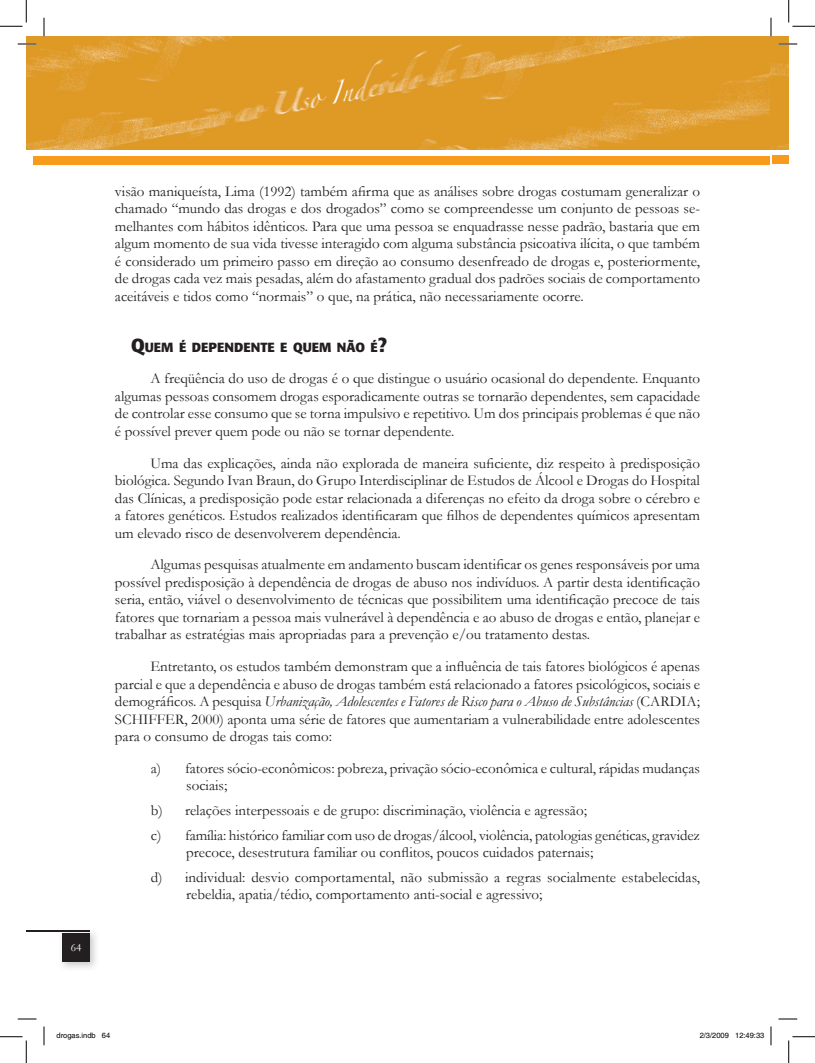
<style>
.page{position:relative;width:815px;height:1063px;background:#fff}
.page>*{position:absolute;margin:0;border:0;box-sizing:border-box;transform-origin:0 0}
.t1{font:15px/17.5px "Garamond";color:#231f20;text-align:justify}
.t2{font:700 13.12px "Formata";color:#231f20}
.t3{font:11.25px "Garamond";color:#fff}
.t4{font:7.5px "Helvetica";color:#000}
.s1{font-size:18.75px}
.s2{font-style:italic}
</style>
<div class="page">
<hr style="left:26px;top:930px;width:64px;height:1px;background:#231f20">
<img style="left:57px;top:931px;width:39px;height:37px">
<div style="left:62px;top:932px;width:28px;height:29px;background:#231f20"></div>
<div style="left:34px;top:156px;width:735px;height:8px;background:#f89a1c"></div>
<img style="left:26px;top:37px;width:762px;height:112px">
<div style="left:771px;top:156px;width:17px;height:8px;background:#f89a1c"></div>
<svg style="left:18px;top:43px;width:18px;height:2px"></svg>
<svg style="left:778px;top:43px;width:19px;height:2px"></svg>
<svg style="left:18px;top:1018px;width:18px;height:1px"></svg>
<svg style="left:778px;top:1018px;width:19px;height:1px"></svg>
<svg style="left:43px;top:18px;width:2px;height:18px"></svg>
<svg style="left:43px;top:1026px;width:2px;height:19px"></svg>
<svg style="left:770px;top:18px;width:1px;height:18px"></svg>
<svg style="left:770px;top:1026px;width:1px;height:19px"></svg>
<svg style="left:0;top:0;width:27px;height:27px"></svg>
<svg style="left:0;top:1036px;width:27px;height:26px"></svg>
<svg style="left:788px;top:0;width:26px;height:27px"></svg>
<svg style="left:788px;top:1036px;width:26px;height:26px"></svg>
<p class="t3" style="left:71px;top:939px;width:12px">64</p>
<p class="t1" style="left:115px;top:182px;width:586px">visão maniqueísta, Lima (1992) também afirma que as análises sobre drogas costumam generalizar o chamado “mundo das drogas e dos drogados” como se compreendesse um conjunto de pessoas se&shy;melhantes com hábitos idênticos. Para que uma pessoa se enquadrasse nesse padrão, bastaria que em algum momento de sua vida tivesse interagido com alguma substância psicoativa ilícita, o que também é considerado um primeiro passo em direção ao consumo desenfreado de drogas e, posteriormente, de drogas cada vez mais pesadas, além do afastamento gradual dos padrões sociais de comportamento aceitáveis e tidos como “normais” o que, na prática, não necessariamente ocorre.</p>
<p class="t2" style="left:131px;top:338px;width:257px"><span class="s1">Q</span>UEM É DEPENDENTE E QUEM NÃO É<span class="s1">?</span></p>
<p class="t1" style="left:115px;top:369px;width:586px;text-indent:35px">A freqüência do uso de drogas é o que distingue o usuário ocasional do dependente. Enquanto algumas pessoas consomem drogas esporadicamente outras se tornarão dependentes, sem capacidade de controlar esse consumo que se torna impulsivo e repetitivo. Um dos principais problemas é que não é possível prever quem pode ou não se tornar dependente.</p>
<p class="t1" style="left:115px;top:453px;width:586px;text-indent:35px">Uma das explicações, ainda não explorada de maneira suficiente, diz respeito à predisposição biológica. Segundo Ivan Braun, do Grupo Interdisciplinar de Estudos de Álcool e Drogas do Hospital das Clínicas, a predisposição pode estar relacionada a diferenças no efeito da droga sobre o cérebro e a fatores genéticos. Estudos realizados identificaram que filhos de dependentes químicos apresentam um elevado risco de desenvolverem dependência.</p>
<p class="t1" style="left:115px;top:555px;width:586px;text-indent:35px">Algumas pesquisas atualmente em andamento buscam identificar os genes responsáveis por uma possível predisposição à dependência de drogas de abuso nos indivíduos. A partir desta identificação seria, então, viável o desenvolvimento de técnicas que possibilitem uma identificação precoce de tais fatores que tornariam a pessoa mais vulnerável à dependência e ao abuso de drogas e então, planejar e trabalhar as estratégias mais apropriadas para a prevenção e/ou tratamento destas.</p>
<p class="t1" style="left:115px;top:657px;width:586px;text-indent:35px">Entretanto, os estudos também demonstram que a influência de tais fatores biológicos é apenas parcial e que a dependência e abuso de drogas também está relacionado a fatores psicológicos, sociais e demográficos. A pesquisa <span class="s2">Urbanização, Adolescentes e Fatores de Risco para o Abuso de Substâncias</span> (CARDIA; SCHIFFER, 2000) aponta uma série de fatores que aumentariam a vulnerabilidade entre adolescentes para o consumo de drogas tais como:</p>
<p class="t1" style="left:186px;top:758px;width:515px;text-indent:-35px">a) fatores sócio-econômicos: pobreza, privação sócio-econômica e cultural, rápidas mudanças sociais;</p>
<p class="t1" style="left:151px;top:797px;width:550px;line-height:24.6px">b) relações interpessoais e de grupo: discriminação, violência e agressão;<br>c) família: histórico familiar com uso de drogas/álcool, violência, patologias genéticas, gravidez</p>
<p class="t1" style="left:151px;top:839px;width:550px;line-height:24.6px;text-indent:35px">precoce, desestrutura familiar ou conflitos, poucos cuidados paternais;<br>d) individual: desvio comportamental, não submissão a regras socialmente estabelecidas,</p>
<p class="t1" style="left:186px;top:885px;width:357px">rebeldia, apatia/tédio, comportamento anti-social e agressivo;</p>
<p class="t4" style="left:56px;top:1030px;width:55px">drogas.indb 64</p>
<p class="t4" style="left:699px;top:1030px;width:66px">2/3/2009 12:49:33</p>
</div>
